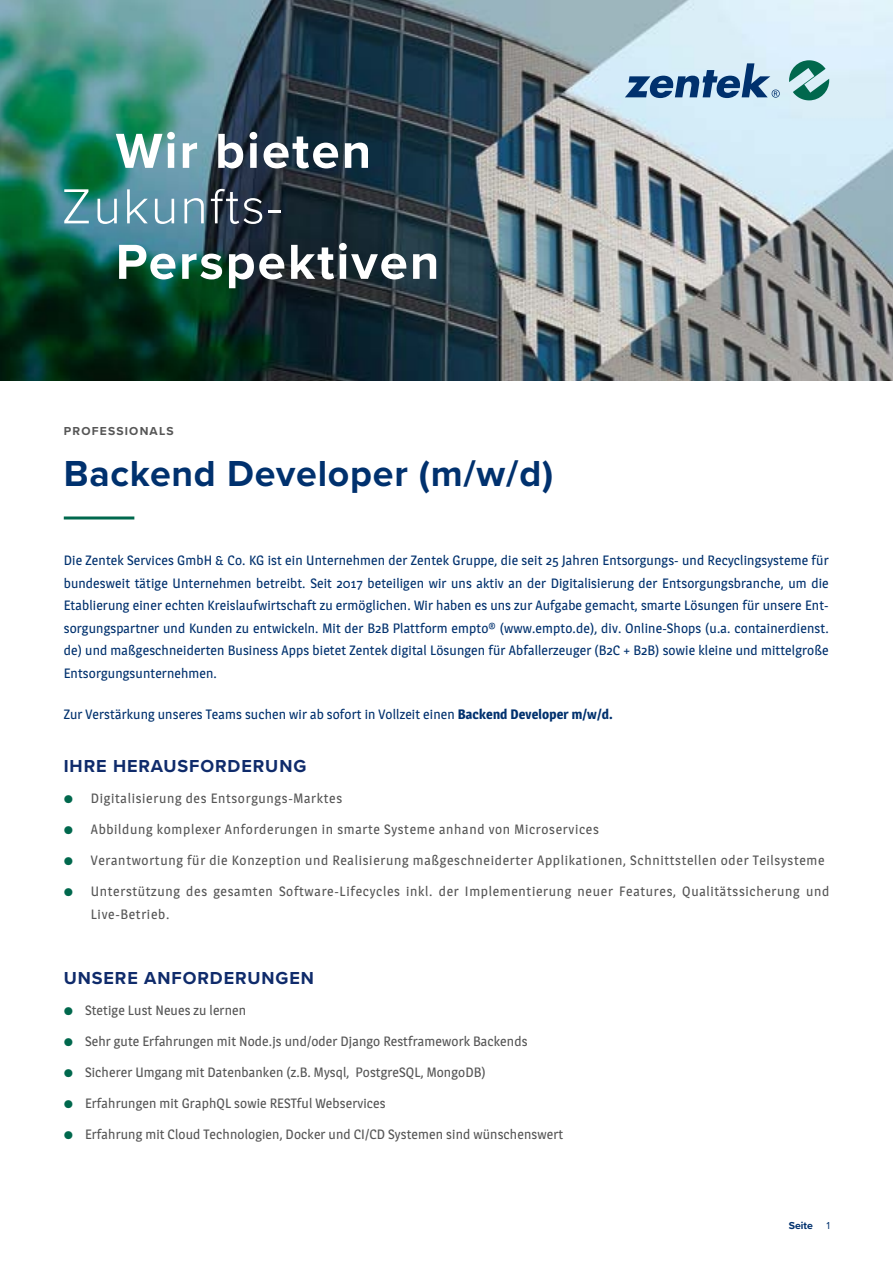
<style>
.page{position:relative;width:893px;height:1263px;background:#fff}
.page>*{position:absolute;margin:0;border:0;box-sizing:border-box;transform-origin:0 0}
.t1{font:700 51px "Proxima Nova";letter-spacing:.04em;color:#fff}
.t2{font:300 51px "Proxima Nova";letter-spacing:.04em;color:#fff}
.t3{font:700 37.5px "Proxima Nova";letter-spacing:.02em;color:#00316e}
.t4{font:700 18px "Proxima Nova";letter-spacing:.05em;color:#0f2b6b}
.t5{font:13.5px/22.5px "Magra";letter-spacing:.01em;color:#00316e;text-align:justify}
.t6{font:13.5px/22.5px "Magra";letter-spacing:.05em;color:#565656}
.t7{font:13.5px "Magra";letter-spacing:.01em;color:#565656}
.t8{font:700 12px "Proxima Nova";letter-spacing:.1em;color:#565656}
.t9{font:700 10.5px "Proxima Nova";color:#00316e}
.t10{font:10.5px "Proxima Nova";color:#00316e}
.s1{font-weight:700}
.s2{font-family:"Proxima Nova";color:#00684d}
</style>
<div class="page">
<img style="left:0;top:0;width:893px;height:381px">
<hr style="left:64px;top:516px;width:70px;height:3px;background:#00684d">
<svg style="left:789px;top:60px;width:40px;height:40px;background:#75b0a8"></svg>
<svg style="left:625px;top:63px;width:155px;height:35px;background:#84a5c3"></svg>
<h1 class="t1" style="left:116px;top:113px;width:257px">Wir bieten</h1>
<h1 class="t2" style="left:62px;top:168px;width:222px">Zukunfts-</h1>
<h1 class="t1" style="left:116px;top:224px;width:325px">Perspektiven</h1>
<p class="t8" style="left:64px;top:422px;width:111px">PROFESSIONALS</p>
<h2 class="t3" style="left:64px;top:446px;width:491px">Backend Developer (m/w/d)</h2>
<p class="t5" style="left:64px;top:549px;width:766px">Die Zentek Services GmbH &amp; Co. KG ist ein Unternehmen der Zentek Gruppe, die seit 25 Jahren Entsorgungs- und Recyclingsysteme für bundesweit tätige Unternehmen betreibt. Seit 2017 beteiligen wir uns aktiv an der Digitalisierung der Entsorgungsbranche, um die Etablierung einer echten Kreislaufwirtschaft zu ermöglichen. Wir haben es uns zur Aufgabe gemacht, smarte Lösungen für unsere Ent&shy;sorgungspartner und Kunden zu entwickeln. Mit der B2B Plattform empto® (www.empto.de), div. Online-Shops (u.a. containerdienst. de) und maßgeschneiderten Business Apps bietet Zentek digital Lösungen für Abfallerzeuger (B2C + B2B) sowie kleine und mittelgroße Entsorgungsunternehmen.</p>
<p class="t5" style="left:64px;top:703px;width:550px">Zur Verstärkung unseres Teams suchen wir ab sofort in Vollzeit einen <span class="s1">Backend Developer m/w/d.</span></p>
<h3 class="t4" style="left:64px;top:753px;width:244px">IHRE HERAUSFORDERUNG</h3>
<p class="t6" style="left:64px;top:787px;width:280px"><span class="s2">●</span> Digitalisierung des Entsorgungs-Marktes</p>
<p class="t6" style="left:64px;top:818px;width:537px"><span class="s2">●</span> Abbildung komplexer Anforderungen in smarte Systeme anhand von Microservices</p>
<p class="t6" style="left:64px;top:849px;width:762px"><span class="s2">●</span> Verantwortung für die Konzeption und Realisierung maßgeschneiderter Applikationen, Schnittstellen oder Teilsysteme</p>
<p class="t6" style="left:91px;top:880px;width:740px;text-indent:-27px"><span class="s2">●</span> Unterstützung des gesamten Software-Lifecycles inkl. der Implementierung neuer Features, Qualitätssicherung und<br>Live-Betrieb.</p>
<h3 class="t4" style="left:64px;top:964px;width:252px">UNSERE ANFORDERUNGEN</h3>
<p class="t7" style="left:64px;top:1002px;width:184px"><span class="s2">●</span> Stetige Lust Neues zu lernen</p>
<p class="t7" style="left:64px;top:1033px;width:465px"><span class="s2">●</span> Sehr gute Erfahrungen mit Node.js und/oder Django Restframework Backends</p>
<p class="t7" style="left:64px;top:1064px;width:423px"><span class="s2">●</span> Sicherer Umgang mit Datenbanken (z.B. Mysql, PostgreSQL, MongoDB)</p>
<p class="t7" style="left:64px;top:1095px;width:323px"><span class="s2">●</span> Erfahrungen mit GraphQL sowie RESTful Webservices</p>
<p class="t7" style="left:64px;top:1126px;width:501px"><span class="s2">●</span> Erfahrung mit Cloud Technologien, Docker und CI/CD Systemen sind wünschenswert</p>
<p class="t9" style="left:789px;top:1217px;width:26px">Seite</p>
<p class="t10" style="left:826px;top:1217px;width:5px">1</p>
</div>
